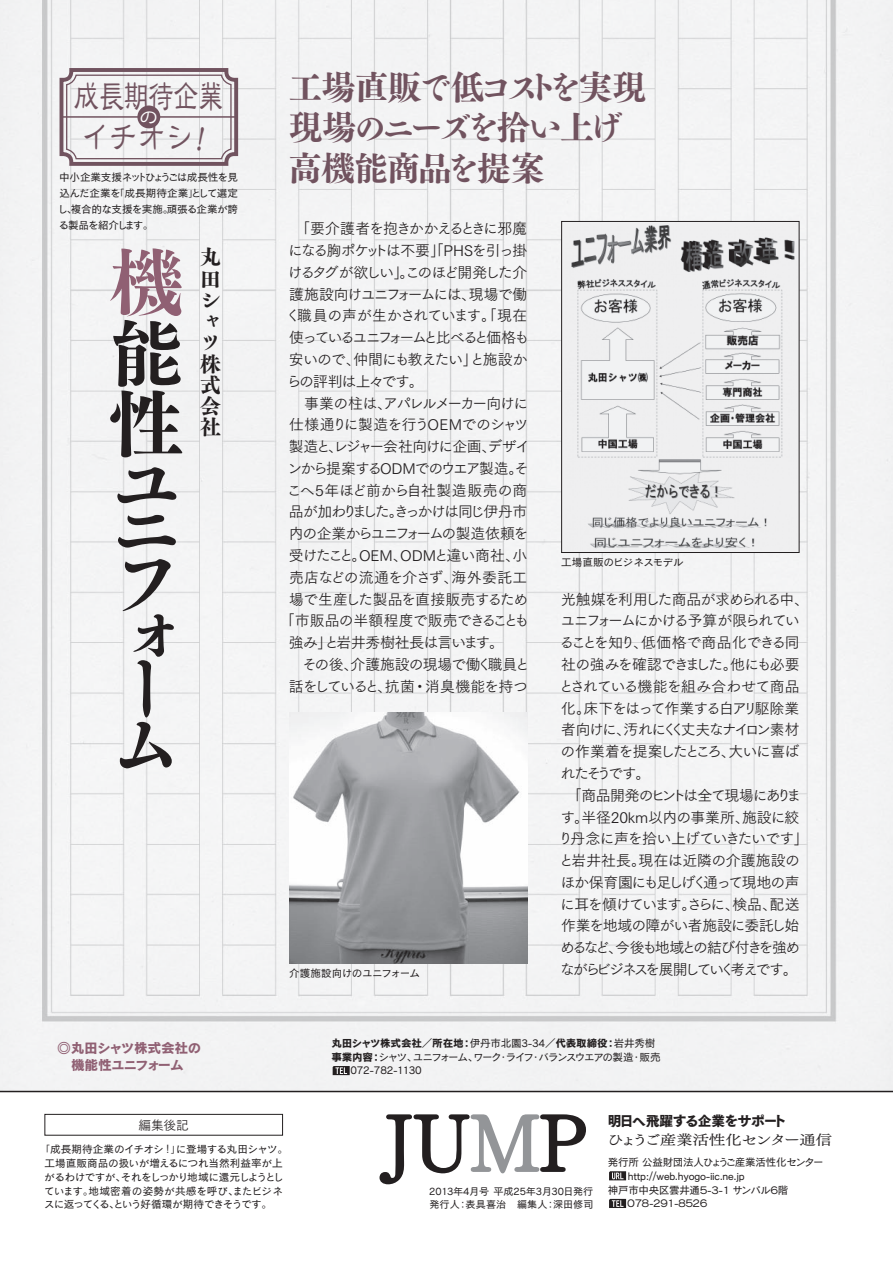
<style>
.page{position:relative;width:893px;height:1263px;background:#fff}
.page>*{position:absolute;margin:0;border:0;box-sizing:border-box;transform-origin:0 0}
.t1{font:74.4px/53.7px "Tsuku BMD Min Std E";color:#231f20}
.t2{font:74.4px "Tsuku BMD Min Std E";color:#906073}
.t3{font:37.05px "Likurei Std";color:#71535f;scale:.8 1}
.t4{font:36.15px "Likurei Std";letter-spacing:-.02em;color:#71535f;scale:.7 1}
.t5{font:34.05px/40.3px "Tsuku AMD Min Std E";letter-spacing:-.085em;color:#71535f}
.t6{font:21.3px/21.3px "Tsuku BMD Min Std E";color:#231f20}
.t7{font:21.3px "Likurei Std";color:#fff}
.t8{font:14.85px/21.8px "Tsuku Go Pro R";letter-spacing:-.075em;color:#231f20}
.t9{font:14.85px "Tsuku Go Pro R";letter-spacing:-.105em;color:#231f20}
.t10{font:14.85px "Tsuku Go Pro R";letter-spacing:-.05em;color:#231f20}
.t11{font:14.85px "Tsuku Go Pro R";letter-spacing:-.045em;color:#231f20}
.t12{font:14.85px "Tsuku Go Pro R";letter-spacing:-.095em;color:#231f20}
.t13{font:14.85px "Tsuku Go Pro R";letter-spacing:-.055em;color:#231f20}
.t14{font:14.85px "Tsuku Go Pro R";letter-spacing:-.145em;color:#231f20}
.t15{font:14.85px "Tsuku Go Pro R";letter-spacing:-.15em;color:#231f20}
.t16{font:14.85px "Tsuku Go Pro R";letter-spacing:-.115em;color:#231f20}
.t17{font:14.85px "Tsuku Go Pro R";letter-spacing:-.03em;color:#231f20}
.t18{font:14.85px "Tsuku Go Pro R";letter-spacing:-.1em;color:#231f20}
.t19{font:14.85px "Tsuku Go Pro R";letter-spacing:-.035em;color:#231f20}
.t20{font:14.85px "Tsuku Go Pro R";letter-spacing:-.01em;color:#231f20}
.t21{font:14.85px "Tsuku Go Pro R";letter-spacing:-.02em;color:#231f20}
.t22{font:13.8px/17px "Cezanne Pro B";letter-spacing:-.06em;color:#906073}
.t23{font:13.65px "Tsuku Min Pro RB";letter-spacing:-.035em;color:#231f20;scale:1.19 1}
.t24{font:13.65px "Tsuku Go Pro H";letter-spacing:-.06em;color:#231f20}
.t25{font:12.75px "Tsuku Go Pro R";color:#231f20}
.t26{font:10.65px/13.8px "Cezanne Pro M";letter-spacing:-.04em;color:#231f20;text-align:justify}
.t27{font:10.65px/13.8px "Cezanne Pro M";letter-spacing:-.12em;color:#231f20}
.t28{font:10.65px "Cezanne Pro B";letter-spacing:-.02em;color:#231f20}
.t29{font:10.65px "Cezanne Pro M";letter-spacing:-.02em;color:#231f20}
.t30{font:10.65px "Cezanne Pro M";letter-spacing:-.32em;color:#231f20}
.t31{font:10.05px/12.8px "Cezanne Pro M";letter-spacing:-.005em;color:#231f20}
.s1{font-family:"Cezanne Pro M"}
.s2{font-family:"Cezanne Pro B"}
</style>
<div class="page">
<div style="left:0;top:0;width:893px;height:1091px;background:#f3f4f5"></div>
<img style="left:289px;top:712px;width:238px;height:251px">
<img style="left:563px;top:223px;width:234px;height:328px">
<div style="left:561px;top:221px;width:238px;height:332px;border:1px solid #231f20"></div>
<div style="left:45px;top:1114px;width:238px;height:21px;border:1px solid #231f20"></div>
<svg style="left:609px;top:1171px;width:17px;height:9px"></svg>
<svg style="left:609px;top:1199px;width:17px;height:9px"></svg>
<hr style="left:0;top:1091px;width:893px;height:1px;background:#231f20">
<svg style="left:379px;top:1114px;width:207px;height:70px"></svg>
<svg style="left:333px;top:1066px;width:17px;height:9px"></svg>
<svg style="left:58px;top:66px;width:182px;height:102px"></svg>
<h3 class="t4" style="left:74px;top:72px;width:215px">成長期待企業</h3>
<h2 class="t3" style="left:80px;top:112px;width:144px">イチオシ</h2>
<p class="t26" style="left:58px;top:169px;width:182px;line-height:15.9px">中小企業支援ネットひょうごは成長性を見込んだ企業を「成長期待企業」として選定し、複合的な支援を実施。頑張る企業が誇る製品を紹介します。</p>
<h3 class="t7" style="left:138px;top:103px;width:23px">の</h3>
<h1 class="t2" style="left:109px;top:215px;width:74px">機</h1>
<h1 class="t1" style="left:109px;top:308px;width:74px;line-height:70.7px">能性</h1>
<h1 class="t1" style="left:109px;top:445px;width:68px">ユ</h1>
<h1 class="t1" style="left:109px;top:491px;width:68px">ニフォーム</h1>
<h3 class="t6" style="left:200px;top:244px;width:23px">丸田シャツ株式会社</h3>
<p class="t22" style="left:57px;top:1039px;width:146px">◎丸田シャツ株式会社の　機能性ユニフォーム</p>
<p class="t25" style="left:139px;top:1114px;width:52px">編集後記</p>
<h3 class="t5" style="left:288px;top:63px;width:360px">工場直販で低コストを実現現場のニーズを拾い上げ高機能商品を提案</h3>
<p class="t8" style="left:289px;top:216px;width:240px">　「要介護者を抱きかかえるときに邪魔</p>
<p class="t12" style="left:288px;top:238px;width:241px">になる胸ポケットは不要」「PHSを引っ掛</p>
<p class="t14" style="left:288px;top:260px;width:241px">けるタグが欲しい」。このほど開発した介</p>
<p class="t9" style="left:289px;top:282px;width:240px">護施設向けユニフォームには、現場で働</p>
<p class="t17" style="left:286px;top:303px;width:243px">く職員の声が生かされています。「現在</p>
<p class="t15" style="left:289px;top:325px;width:242px">使っているユニフォームと比べると価格も</p>
<p class="t8" style="left:289px;top:347px;width:240px">安いので、仲間にも教えたい」と施設か</p>
<p class="t8" style="left:287px;top:369px;width:138px">らの評判は上々です。</p>
<p class="t9" style="left:289px;top:391px;width:241px">　事業の柱は、アパレルメーカー向けに</p>
<p class="t11" style="left:289px;top:412px;width:241px">仕様通りに製造を行うOEMでのシャツ</p>
<p class="t8" style="left:289px;top:434px;width:242px">製造と、レジャー会社向けに企画、デザイ</p>
<p class="t9" style="left:287px;top:456px;width:243px">ンから提案するODMでのウエア製造。そ</p>
<p class="t20" style="left:287px;top:478px;width:242px">こへ5年ほど前から自社製造販売の商</p>
<p class="t16" style="left:289px;top:500px;width:240px">品が加わりました。きっかけは同じ伊丹市</p>
<p class="t18" style="left:289px;top:521px;width:241px">内の企業からユニフォームの製造依頼を</p>
<p class="t13" style="left:289px;top:543px;width:240px">受けたこと。OEM、ODMと違い商社、小</p>
<p class="t21" style="left:289px;top:565px;width:240px">売店などの流通を介さず、海外委託工</p>
<p class="t10" style="left:289px;top:587px;width:241px">場で生産した製品を直接販売するため</p>
<p class="t19" style="left:280px;top:609px;width:251px">「市販品の半額程度で販売できることも</p>
<p class="t11" style="left:289px;top:630px;width:217px">強み」と岩井秀樹社長は言います。</p>
<p class="t10" style="left:289px;top:652px;width:242px">　その後、介護施設の現場で働く職員と</p>
<p class="t8" style="left:289px;top:674px;width:240px">話をしていると、抗菌・消臭機能を持つ</p>
<p class="t26" style="left:289px;top:965px;width:132px">介護施設向けのユニフォーム</p>
<p class="t26" style="left:561px;top:555px;width:124px">工場直販のビジネスモデル</p>
<p class="t8" style="left:558px;top:587px;width:252px">光触媒を利用した商品が求められる中、ユニフォームにかける予算が限られていることを知り、低価格で商品化できる同社の強みを確認できました。他にも必要とされている機能を組み合わせて商品化。床下をはって作業する白アリ駆除業者向けに、汚れにくく丈夫なナイロン素材の作業着を提案したところ、大いに喜ばれたそうです。<br>　「商品開発のヒントは全て現場にあります。半径20km以内の事業所、施設に絞り丹念に声を拾い上げていきたいです」と岩井社長。現在は近隣の介護施設のほか保育園にも足しげく通って現地の声に耳を傾けています。さらに、検品、配送作業を地域の障がい者施設に委託し始めるなど、今後も地域との結び付きを強めながらビジネスを展開していく考えです。</p>
<p class="t28" style="left:332px;top:1036px;width:325px">丸田シャツ株式会社<span class="s1">／</span>所在地：<span class="s1">伊丹市北園3-34／</span>代表取締役：<span class="s1">岩井秀樹</span></p>
<p class="t27" style="left:351px;top:1049px;width:312px;text-indent:-19px"><span class="s2">事業内容：</span>シャツ、ユニフォーム、ワーク・ライフ・バランスウエアの製造・販売<br>072-782-1130</p>
<p class="t24" style="left:608px;top:1113px;width:180px">明日へ飛躍する企業をサポート</p>
<p class="t26" style="left:44px;top:1142px;width:245px;text-align:left;text-indent:-5px">「成長期待企業のイチオシ！」に登場する丸田シャツ。工場直販商品の扱いが増えるにつれ当然利益率が上がるわけですが、それをしっかり地域に還元しようとしています。地域密着の姿勢が共感を呼び、またビジネスに返ってくる、という好循環が期待できそうです。</p>
<p class="t31" style="left:429px;top:1185px;width:166px">2013年4月号 平成25年3月30日発行発行人：表具喜治　編集人：深田修司</p>
<p class="t23" style="left:607px;top:1128px;width:190px">ひょうご産業活性化センター通信</p>
<p class="t26" style="left:608px;top:1155px;width:217px">発行所 公益財団法人ひょうご産業活性化センター</p>
<p class="t29" style="left:628px;top:1169px;width:119px">http://web.hyogo-iic.ne.jp</p>
<p class="t26" style="left:608px;top:1182px;width:182px">神戸市中央区雲井通５-３-１ サンパル６階</p>
<p class="t30" style="left:626px;top:1197px;width:84px">０７８-２９１-８５２６</p>
</div>
